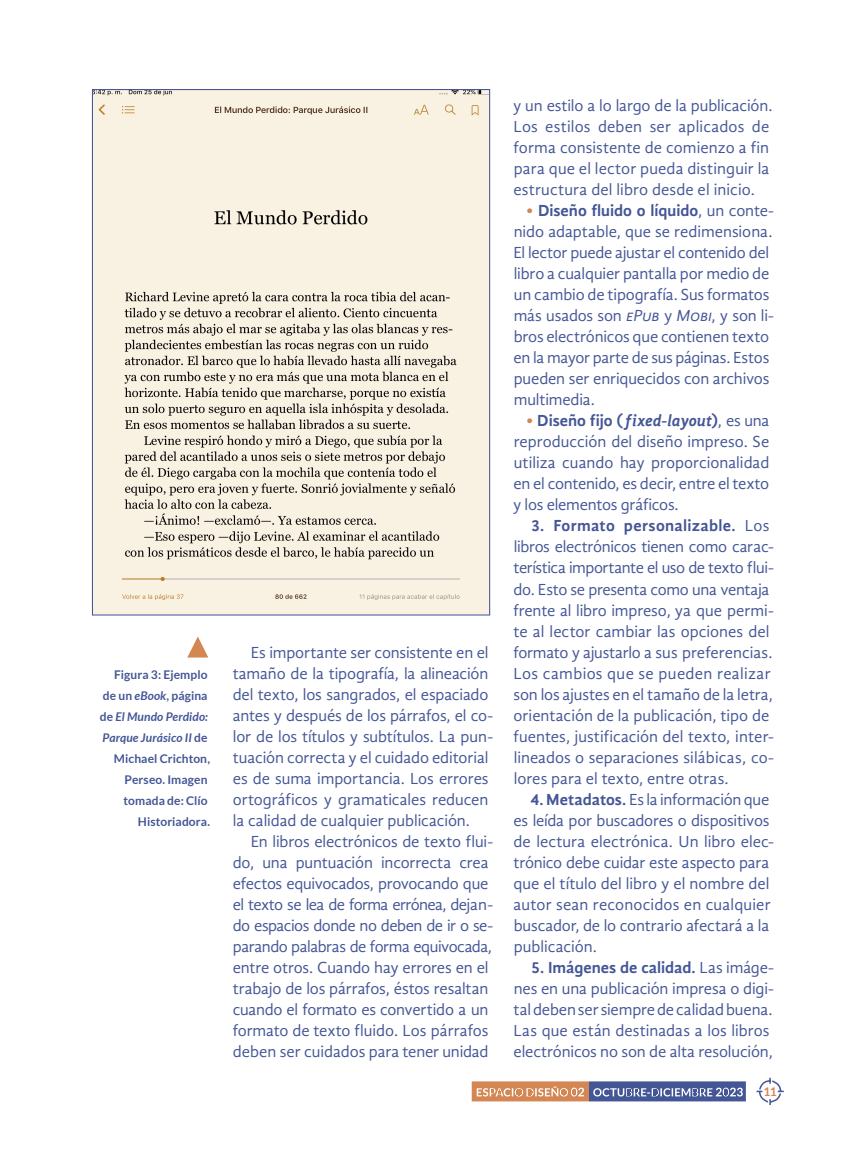
<style>
.page{position:relative;width:851px;height:1149px;background:#fff}
.page>*{position:absolute;margin:0;border:0;box-sizing:border-box;transform-origin:0 0}
.Cuerpo_de_texto{font:16.5px/21px "Gandhi Sans";letter-spacing:-.01em;color:#445696}
.Pie_de_foto_derecha{font:700 12px/21px "Lato";letter-spacing:.005em;color:#445696;text-align:right}
.t1{font:700 12px "Lato";color:#d48653}
.s1{font-style:italic}
.s2{font-weight:700;color:#d48653}
.s3{font-weight:700}
.s4{font-weight:700;font-style:italic}
</style>
<div class="page">
<svg style="left:756px;top:1077px;width:28px;height:28px"></svg>
<img style="left:94px;top:91px;width:394px;height:522px">
<svg style="left:187px;top:636px;width:22px;height:22px"></svg>
<svg style="left:471px;top:1081px;width:274px;height:20px;background:#96838f"></svg>
<p class="Pie_de_foto_derecha" style="left:100px;top:663px;width:112px">Figura 3: Ejemplo<br>de un <span class="s1">eBook</span>, página de <span class="s1">El Mundo Perdido:<br>Parque Jurásico II</span> de<br>Michael Crichton,<br>Perseo. Imagen tomada de: Clío<br>Historiadora.</p>
<p class="Cuerpo_de_texto" style="left:233px;top:641px;width:262px;text-indent:18px">Es importante ser consistente en el tamaño de la tipografía, la alineación del texto, los sangrados, el espaciado antes y después de los párrafos, el co&shy;lor de los títulos y subtítulos. La pun&shy;tuación correcta y el cuidado editorial es de suma importancia. Los errores ortográficos y gramaticales reducen la calidad de cualquier publicación.</p>
<p class="Cuerpo_de_texto" style="left:233px;top:830px;width:262px;text-indent:18px">En libros electrónicos de texto flui&shy;do, una puntuación incorrecta crea efectos equivocados, provocando que el texto se lea de forma errónea, dejan&shy;do espacios donde no deben de ir o se&shy;parando palabras de forma equivocada, entre otros. Cuando hay errores en el trabajo de los párrafos, éstos resaltan cuando el formato es convertido a un formato de texto fluido. Los párrafos deben ser cuidados para tener unidad</p>
<p class="Cuerpo_de_texto" style="left:513px;top:95px;width:261px">y un estilo a lo largo de la publicación.<br>Los estilos deben ser aplicados de forma consistente de comienzo a fin para que el lector pueda distinguir la estructura del libro desde el inicio.</p>
<p class="Cuerpo_de_texto" style="left:513px;top:200px;width:262px;text-indent:13px"><span class="s2">•</span> <span class="s3">Diseño fluido o líquido</span>, un conte&shy;nido adaptable, que se redimensiona.<br>El lector puede ajustar el contenido del libro a cualquier pantalla por medio de un cambio de tipografía. Sus formatos más usados son <span class="s1">ePub</span> y <span class="s1">Mobi</span>, y son li&shy;bros electrónicos que contienen texto en la mayor parte de sus páginas. Estos pueden ser enriquecidos con archivos multimedia.</p>
<p class="Cuerpo_de_texto" style="left:513px;top:410px;width:258px;text-align:justify;text-indent:13px"><span class="s2">•</span> <span class="s3">Diseño fijo (</span><span class="s4">fixed-layout</span><span class="s3">)</span>, es una reproducción del diseño impreso. Se utiliza cuando hay proporcionalidad en el contenido, es decir, entre el texto y los elementos gráficos.</p>
<p class="Cuerpo_de_texto" style="left:513px;top:515px;width:262px;text-indent:17px"><span class="s3">3. Formato personalizable.</span> Los libros electrónicos tienen como carac&shy;terística importante el uso de texto flui&shy;do. Esto se presenta como una ventaja frente al libro impreso, ya que permi&shy;te al lector cambiar las opciones del formato y ajustarlo a sus preferencias.<br>Los cambios que se pueden realizar son los ajustes en el tamaño de la letra, orientación de la publicación, tipo de fuentes, justificación del texto, inter&shy;lineados o separaciones silábicas, co&shy;lores para el texto, entre otras.</p>
<p class="Cuerpo_de_texto" style="left:513px;top:788px;width:262px;text-indent:17px"><span class="s3">4. Metadatos.</span> Es la información que es leída por buscadores o dispositivos de lectura electrónica. Un libro elec&shy;trónico debe cuidar este aspecto para que el título del libro y el nombre del autor sean reconocidos en cualquier buscador, de lo contrario afectará a la publicación.</p>
<p class="Cuerpo_de_texto" style="left:513px;top:956px;width:262px;text-indent:18px"><span class="s3">5. Imágenes de calidad.</span> Las imáge&shy;nes en una publicación impresa o digi&shy;tal deben ser siempre de calidad buena.<br>Las que están destinadas a los libros electrónicos no son de alta resolución,</p>
<p class="t1" style="left:763px;top:1084px;width:15px">11</p>
</div>
